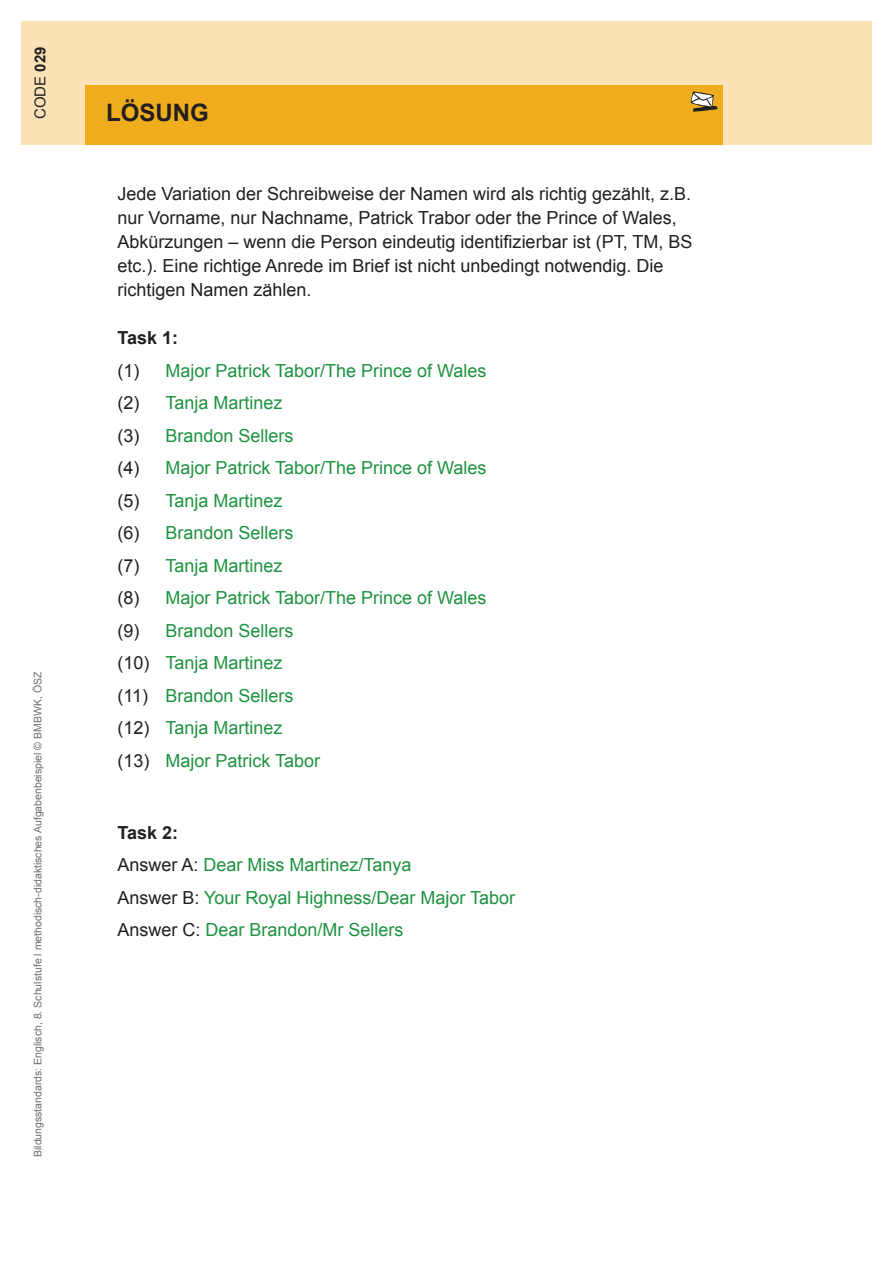
<style>
.page{position:relative;width:893px;height:1263px;background:#fff}
.page>*{position:absolute;margin:0;border:0;box-sizing:border-box;transform-origin:0 0}
.t1{font:700 24px "Arial";color:#231f20}
.t2{font:18px/32.5px "Arial";color:#1e9241}
.t3{font:18px/24px "Arial";color:#231f20}
.t4{font:15px "Arial";color:#231f20}
.t5{font:10.5px "Arial";color:#6c6d70}
.s1{font-weight:700}
.s2{font-weight:700;color:#231f20}
.s3{color:#231f20}
</style>
<div class="page">
<div style="left:21px;top:21px;width:851px;height:124px;background:#fae2b7"></div>
<div style="left:85px;top:85px;width:638px;height:60px;background:#efac1c"></div>
<svg style="left:690px;top:91px;width:28px;height:21px"></svg>
<p class="t4" style="left:31px;top:119px;width:74px;rotate:-90deg">CODE <span class="s1">029</span></p>
<p class="t5" style="left:31px;top:1157px;width:487px;rotate:-90deg">Bildungsstandards: Englisch, 8. Schulstufe l methodisch-didaktisches Aufgabenbeispiel © BMBWK, ÖSZ</p>
<h1 class="t1" style="left:106px;top:97px;width:104px">LÖSUNG</h1>
<p class="t3" style="left:117px;top:182px;width:576px">Jede Variation der Schreibweise der Namen wird als richtig gezählt, z.B. nur Vorname, nur Nachname, Patrick Trabor oder the Prince of Wales, Abkürzungen – wenn die Person eindeutig identifizierbar ist (PT, TM, BS etc.). Eine richtige Anrede im Brief ist nicht unbedingt notwendig. Die richtigen Namen zählen.</p>
<p class="t2" style="left:117px;top:322px;width:371px"><span class="s2">Task 1:<br></span><span class="s3">(1)</span> Major Patrick Tabor/The Prince of Wales <span class="s3">(2)</span> Tanja Martinez<br><span class="s3">(3)</span> Brandon Sellers<br><span class="s3">(4)</span> Major Patrick Tabor/The Prince of Wales <span class="s3">(5)</span> Tanja Martinez<br><span class="s3">(6)</span> Brandon Sellers<br><span class="s3">(7)</span> Tanja Martinez<br><span class="s3">(8)</span> Major Patrick Tabor/The Prince of Wales <span class="s3">(9)</span> Brandon Sellers<br><span class="s3">(10)</span> Tanja Martinez<br><span class="s3">(11)</span> Brandon Sellers<br><span class="s3">(12)</span> Tanja Martinez<br><span class="s3">(13)</span> Major Patrick Tabor</p>
<p class="t2" style="left:117px;top:816px;width:399px"><span class="s2">Task 2:<br></span><span class="s3">Answer A:</span> Dear Miss Martinez/Tanya<br><span class="s3">Answer B:</span> Your Royal Highness/Dear Major Tabor<br><span class="s3">Answer C:</span> Dear Brandon/Mr Sellers</p>
</div>
